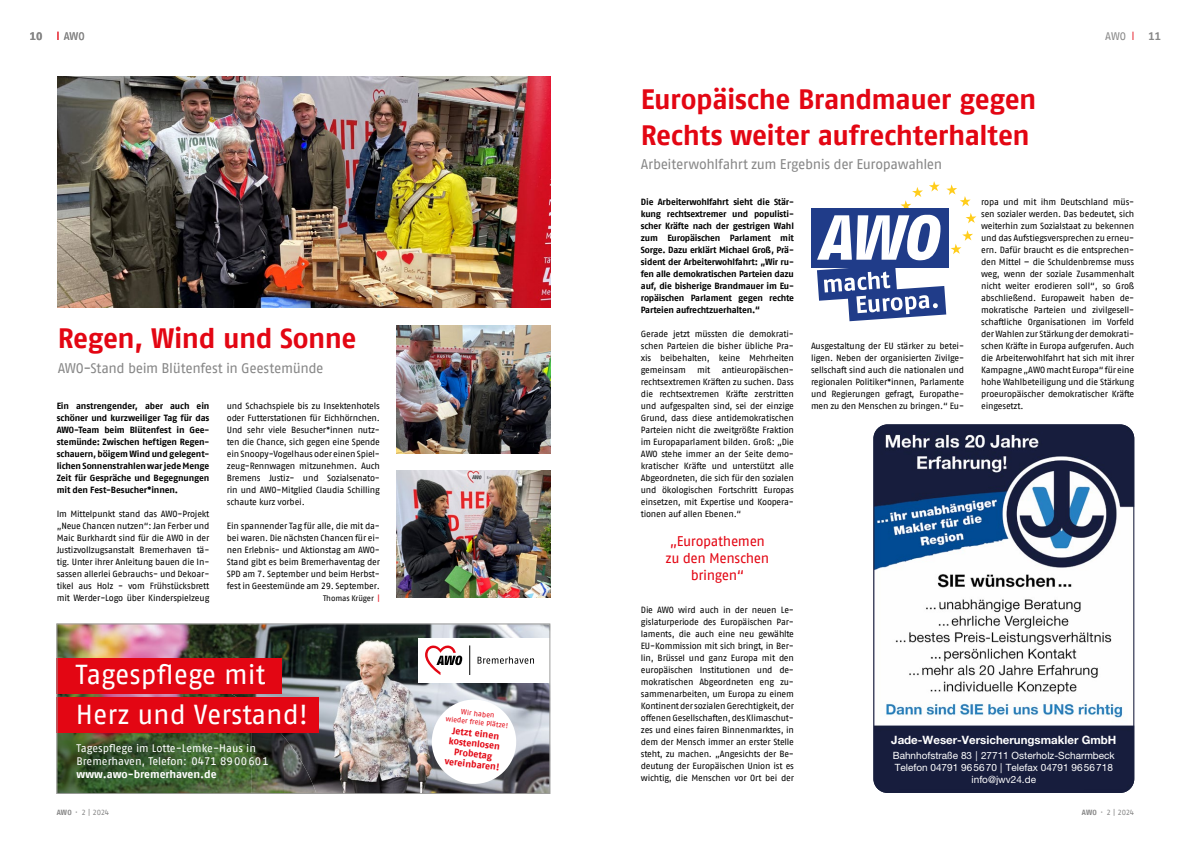
<style>
.page{position:relative;width:1191px;height:842px;background:#fff}
.page>*{position:absolute;margin:0;border:0;box-sizing:border-box;transform-origin:0 0}
.t1{font:700 28px/36px "AWO Fago Office";letter-spacing:-.015em;color:#e30613}
.t2{font:27.4px/39.5px "AWO Fago Office";color:#fff}
.t3{font:14px "AWO Fago Office";letter-spacing:-.03em;color:#878787}
.t4{font:14px/17px "AWO Fago Office";letter-spacing:-.03em;color:#e30613;text-align:center}
.t5{font:700 11.5px "Helvetica Neue LT Pro";color:#fff}
.t6{font:11px/13.3px "AWO Fago Office";color:#fff}
.t7{font:700 11px "AWO Fago Office";letter-spacing:-.005em;color:#fff}
.t8{font:11px "AWO Fago Office";color:#878787}
.t9{font:700 11px "AWO Fago Office";color:#878787}
.t10{font:10px/12px "Helvetica Neue LT Pro";color:#fff;text-align:center}
.t11{font:700 9.5px/10.3px "AWO Fago Office";color:#e30613;text-align:center}
.t12{font:9px/12px "AWO Fago Office";letter-spacing:-.015em;color:#000;text-align:justify}
.t13{font:700 9px/12px "AWO Fago Office";letter-spacing:-.015em;color:#000;text-align:justify}
.t14{font:8px "AWO Fago Office";letter-spacing:-.015em;color:#000}
.t15{font:7.5px "AWO Fago Office";letter-spacing:-.035em;color:#878787}
.t16{font:7.3px/8.6px "AWO Fago Office";color:#e30613;text-align:center}
.s1{font-size:9px;color:#e30613}
.s2{color:#e30613}
.s3{font-weight:700}
</style>
<div class="page">
<img style="left:58px;top:77px;width:492px;height:231px">
<img style="left:59px;top:626px;width:489px;height:166px">
<img style="left:59px;top:694px;width:160px;height:98px">
<img style="left:219px;top:694px;width:33px;height:98px">
<img style="left:251px;top:732px;width:33px;height:60px">
<img style="left:284px;top:737px;width:32px;height:55px">
<div style="left:418px;top:638px;width:132px;height:44px;background:#fff"></div>
<hr style="left:469px;top:645px;width:1px;height:30px;background:#000">
<svg style="left:425px;top:645px;width:37px;height:30px"></svg>
<svg style="left:477px;top:656px;width:57px;height:8px"></svg>
<svg style="left:429px;top:697px;width:89px;height:89px"></svg>
<div style="left:57px;top:658px;width:225px;height:36px;background:#e30613"></div>
<div style="left:57px;top:697px;width:262px;height:35px;background:#e30613"></div>
<div style="left:57px;top:624px;width:493px;height:170px;border:1px solid #9d9d9c"></div>
<img style="left:397px;top:326px;width:153px;height:127px">
<img style="left:397px;top:471px;width:153px;height:127px">
<div style="left:811px;top:208px;width:137px;height:59px;background:#203c89"></div>
<svg style="left:817px;top:181px;width:159px;height:140px"></svg>
<img style="left:875px;top:426px;width:259px;height:367px">
<div style="left:873px;top:424px;width:261px;height:369px;border:1px solid #171e3d;border-radius:14px"></div>
<p class="t9" style="left:30px;top:29px;width:14px">10</p>
<p class="t8" style="left:57px;top:30px;width:29px"><span class="s1">|</span> AWO</p>
<h1 class="t1" style="left:58px;top:320px;width:300px">Regen, Wind und Sonne</h1>
<h3 class="t3" style="left:58px;top:360px;width:267px">AWO-Stand beim Blütenfest in Geestemünde</h3>
<p class="t13" style="left:57px;top:400px;width:154px">Ein anstrengender, aber auch ein schöner und kurzweiliger Tag für das AWO-Team beim Blütenfest in Gee&shy;stemünde: Zwischen heftigen Regen&shy;schauern, böigem Wind und gelegent&shy;lichen Sonnenstrahlen war jede Menge Zeit für Gespräche und Begegnungen mit den Fest-Besucher*innen.</p>
<p class="t12" style="left:57px;top:508px;width:154px">Im Mittelpunkt stand das AWO-Projekt „Neue Chancen nutzen“: Jan Ferber und Maic Burkhardt sind für die AWO in der Justizvollzugsanstalt Bremerhaven tä&shy;tig. Unter ihrer Anleitung bauen die In&shy;sassen allerlei Gebrauchs- und Dekoar&shy;tikel aus Holz - vom Frühstücksbrett mit Werder-Logo über Kinderspielzeug</p>
<p class="t12" style="left:227px;top:400px;width:155px">und Schachspiele bis zu Insektenhotels oder Futterstationen für Eichhörnchen.<br>Und sehr viele Besucher*innen nutz&shy;ten die Chance, sich gegen eine Spende ein Snoopy-Vogelhaus oder einen Spiel&shy;zeug-Rennwagen mitzunehmen. Auch Bremens Justiz- und Sozialsenato&shy;rin und AWO-Mitglied Claudia Schilling schaute kurz vorbei.</p>
<p class="t12" style="left:227px;top:520px;width:155px">Ein spannender Tag für alle, die mit da&shy;bei waren. Die nächsten Chancen für ei&shy;nen Erlebnis- und Aktionstag am AWO-Stand gibt es beim Bremerhaventag der SPD am 7. September und beim Herbst&shy;fest in Geestemünde am 29. September.</p>
<p class="t14" style="left:323px;top:594px;width:58px">Thomas Krüger <span class="s2">|</span></p>
<h2 class="t2" style="left:76px;top:655px;width:234px">Tagespflege mit<br>Herz und Verstand!</h2>
<p class="t6" style="left:77px;top:741px;width:194px">Tagespflege im Lotte-Lemke-Haus in<br>Bremerhaven, Telefon: 0471 89 00 60 1</p>
<p class="t7" style="left:77px;top:768px;width:141px">www.awo-bremerhaven.de</p>
<p class="t15" style="left:57px;top:808px;width:54px"><span class="s3">AWO</span> · 2 | 2024</p>
<p class="t16" style="left:447px;top:706px;width:64px;rotate:6deg">Wir haben<br>wieder freie Plätze!</p>
<p class="t11" style="left:448px;top:725px;width:57px;rotate:6deg">Jetzt einen kostenlosen<br>Probetag vereinbaren!</p>
<h1 class="t1" style="left:641px;top:81px;width:397px">Europäische Brandmauer gegen<br>Rechts weiter aufrechterhalten</h1>
<h3 class="t3" style="left:641px;top:156px;width:303px">Arbeiterwohlfahrt zum Ergebnis der Europawahlen</h3>
<p class="t8" style="left:1105px;top:30px;width:31px">AWO <span class="s1">|</span></p>
<p class="t9" style="left:1148px;top:29px;width:14px">11</p>
<p class="t13" style="left:641px;top:196px;width:155px">Die Arbeiterwohlfahrt sieht die Stär&shy;kung rechtsextremer und populisti&shy;scher Kräfte nach der gestrigen Wahl zum Europäischen Parlament mit Sorge. Dazu erklärt Michael Groß, Prä&shy;sident der Arbeiterwohlfahrt: „Wir ru&shy;fen alle demokratischen Parteien dazu auf, die bisherige Brandmauer im Eu&shy;ropäischen Parlament gegen rechte Parteien aufrechtzuerhalten.“</p>
<p class="t12" style="left:641px;top:328px;width:155px">Gerade jetzt müssten die demokrati&shy;schen Parteien die bisher übliche Pra&shy;xis beibehalten, keine Mehrheiten gemeinsam</p>
<p class="t12" style="left:641px;top:364px;width:155px;text-indent:81px">antieuropäischen&shy;rechtsextremen Kräften zu suchen. Dass die rechtsextremen Kräfte zerstritten und aufgespalten sind, sei der einzige Grund, dass diese antidemokratischen Parteien nicht die zweitgrößte Fraktion im Europaparlament bilden. Groß: „Die AWO stehe immer an der Seite demo&shy;kratischer Kräfte und unterstützt alle Abgeordneten, die sich für den sozialen und ökologischen Fortschritt Europas einsetzen, mit Expertise und Koopera&shy;tionen auf allen Ebenen.“</p>
<h3 class="t4" style="left:665px;top:533px;width:105px">„Europathemen zu den Menschen bringen“</h3>
<p class="t12" style="left:641px;top:604px;width:155px">Die AWO wird auch in der neuen Le&shy;gislaturperiode des Europäischen Par&shy;laments, die auch eine neu gewählte EU-Kommission mit sich bringt, in Ber&shy;lin, Brüssel und ganz Europa mit den europäischen Institutionen und de&shy;mokratischen Abgeordneten eng zu&shy;sammenarbeiten, um Europa zu einem Kontinent der sozialen Gerechtigkeit, der offenen Gesellschaften, des Klimaschut&shy;zes und eines fairen Binnenmarktes, in dem der Mensch immer an erster Stelle steht, zu machen. „Angesichts der Be&shy;deutung der Europäischen Union ist es wichtig, die Menschen vor Ort bei der</p>
<p class="t12" style="left:697px;top:364px;width:15px">mit</p>
<p class="t12" style="left:811px;top:340px;width:155px">Ausgestaltung der EU stärker zu betei&shy;ligen. Neben der organisierten Zivilge&shy;sellschaft sind auch die nationalen und regionalen Politiker*innen, Parlamente und Regierungen gefragt, Europathe&shy;men zu den Menschen zu bringen.“ Eu-</p>
<p class="t12" style="left:981px;top:196px;width:155px">ropa und mit ihm Deutschland müs&shy;sen sozialer werden. Das bedeutet, sich weiterhin zum Sozialstaat zu bekennen und das Aufstiegsversprechen zu erneu&shy;ern. Dafür braucht es die entsprechen&shy;den Mittel – die Schuldenbremse muss weg, wenn der soziale Zusammenhalt nicht weiter erodieren soll“, so Groß abschließend. Europaweit haben de&shy;mokratische Parteien und zivilgesell&shy;schaftliche Organisationen im Vorfeld der Wahlen zur Stärkung der demokrati&shy;schen Kräfte in Europa aufgerufen. Auch die Arbeiterwohlfahrt hat sich mit ihrer Kampagne „AWO macht Europa“ für eine hohe Wahlbeteiligung und die Stärkung proeuropäischer demokratischer Kräfte eingesetzt.</p>
<p class="t5" style="left:891px;top:732px;width:227px">Jade-Weser-Versicherungsmakler GmbH</p>
<p class="t10" style="left:893px;top:749px;width:223px">Bahnhofstraße 83 | 27711 Osterholz-Scharmbeck<br>Telefon 04791 965670 | Telefax 04791 9656718 info@jwv24.de</p>
<p class="t15" style="left:1081px;top:808px;width:54px"><span class="s3">AWO</span> · 2 | 2024</p>
</div>
